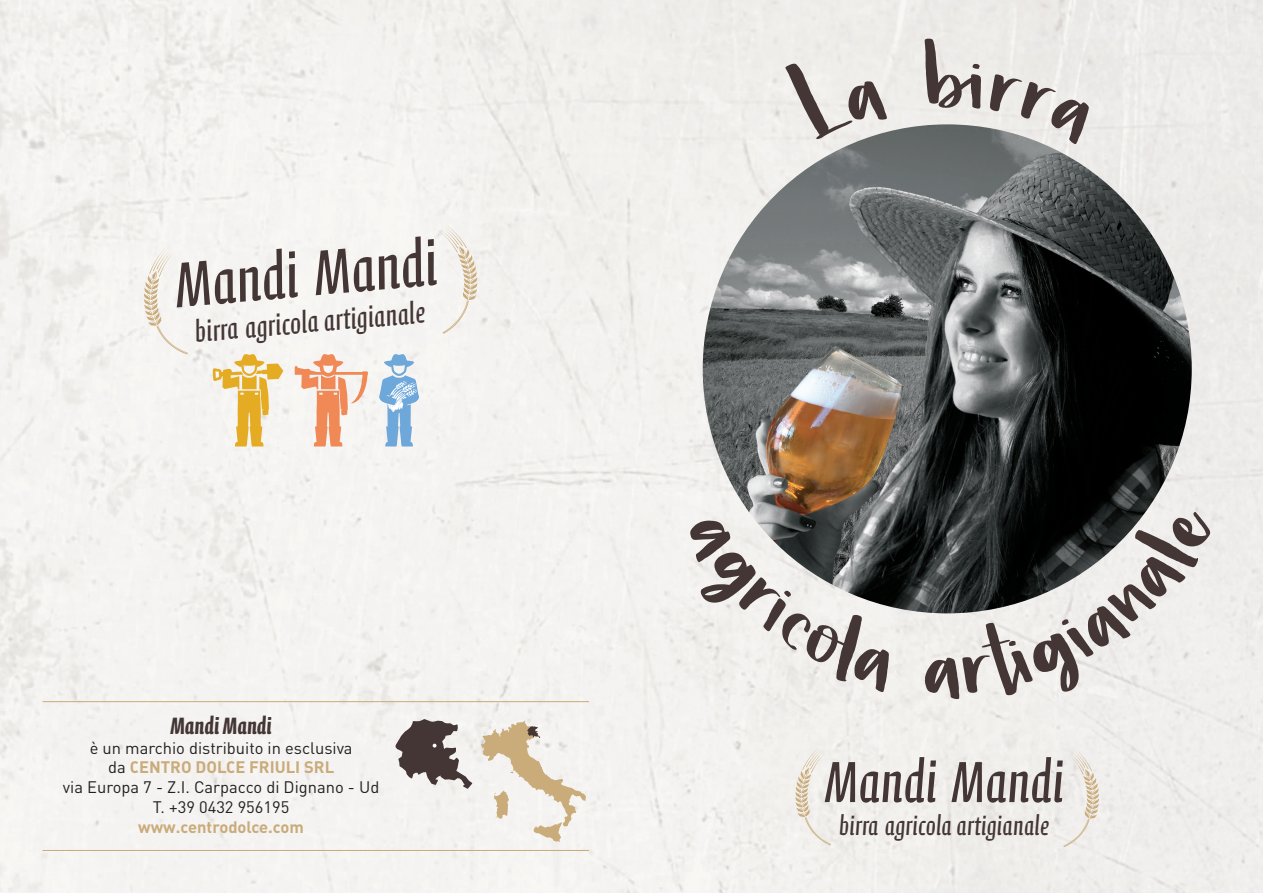
<style>
.page{position:relative;width:1263px;height:893px;background:#fff}
.page>*{position:absolute;margin:0;border:0;box-sizing:border-box;transform-origin:0 0}
.t1{font:91.8px "Beyouty Script";color:#433635;scale:1.56 1}
.t2{font:64.65px "Calcite Pro";color:#433635}
.t3{font:58.8px "Calcite Pro";color:#433635}
.t4{font:30px "Calcite Pro";color:#433635}
.t5{font:27.3px "Calcite Pro";letter-spacing:.01em;color:#433635}
.t6{font:700 24px "Calcite Pro";color:#433635;scale:.9 1}
.t7{font:16.5px/19.8px "DIN";color:#231f20;text-align:center}
.t8{font:700 16.5px "DIN";color:#caab7a}
.s1{font-weight:700;color:#caab7a}
</style>
<div class="page">
<div style="left:0;top:0;width:1052px;height:893px;background:#f4f2f0"></div>
<svg style="left:1063px;top:749px;width:36px;height:98px;background:#eae6de"></svg>
<svg style="left:795px;top:748px;width:36px;height:97px"></svg>
<img style="left:703px;top:124px;width:489px;height:489px;border-radius:244px">
<hr style="left:43px;top:701px;width:546px;height:1px;background:#caab7a">
<svg style="left:481px;top:721px;width:105px;height:121px"></svg>
<svg style="left:395px;top:719px;width:77px;height:70px"></svg>
<svg style="left:213px;top:354px;width:70px;height:92px"></svg>
<svg style="left:379px;top:354px;width:40px;height:92px"></svg>
<svg style="left:293px;top:354px;width:75px;height:92px"></svg>
<hr style="left:43px;top:850px;width:546px;height:1px;background:#caab7a">
<svg style="left:441px;top:225px;width:37px;height:109px"></svg>
<svg style="left:143px;top:248px;width:45px;height:106px"></svg>
<div style="left:778px;top:53px;width:110px;height:87px;background:#efeeeb"></div>
<svg style="left:970px;top:63px;width:12px;height:46px"></svg>
<svg style="left:989px;top:74px;width:102px;height:71px;background:#e4e3e1"></svg>
<svg style="left:682px;top:510px;width:209px;height:182px"></svg>
<svg style="left:960px;top:506px;width:257px;height:192px;background:#b3b3b1"></svg>
<h2 class="t2" style="left:172px;top:248px;width:264px;rotate:-5deg">Mandi Mandi</h2>
<h3 class="t4" style="left:194px;top:315px;width:232px;rotate:-5deg">birra agricola artigianale</h3>
<h3 class="t6" style="left:170px;top:712px;width:114px">Mandi Mandi</h3>
<p class="t7" style="left:63px;top:737px;width:318px">è un marchio distribuito in esclusiva<br>da <span class="s1">CENTRO DOLCE FRIULI SRL<br></span>via Europa 7 - Z.I. Carpacco di Dignano - Ud<br>T. +39 0432 956195</p>
<p class="t8" style="left:138px;top:816px;width:167px">www.centrodolce.com</p>
<h1 class="t1" style="left:928px;top:22px;width:27px">b</h1>
<h1 class="t1" style="left:928px;top:609px;width:34px">a</h1>
<h3 class="t3" style="left:825px;top:748px;width:240px">Mandi Mandi</h3>
<h3 class="t5" style="left:839px;top:810px;width:211px">birra agricola artigianale</h3>
</div>
